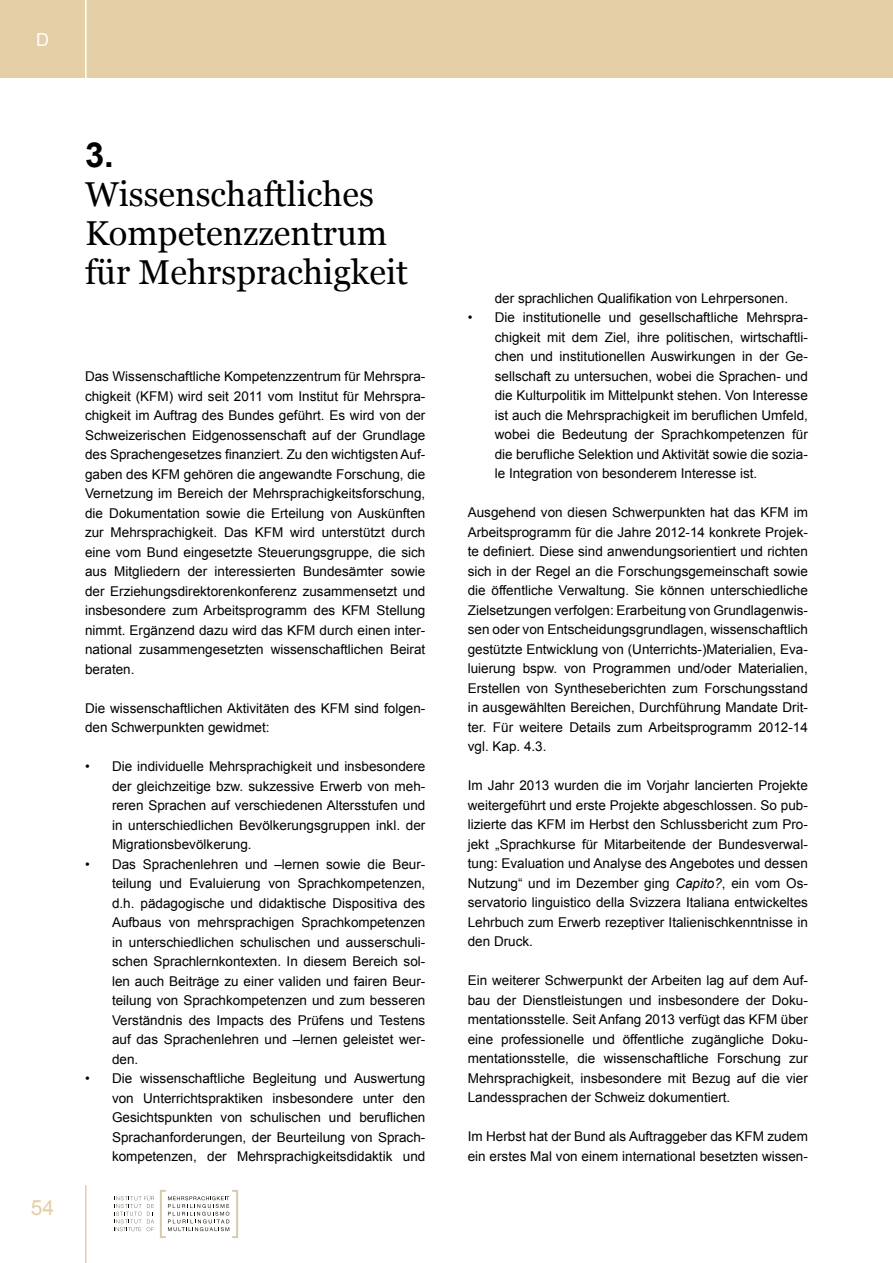
<style>
.page{position:relative;width:893px;height:1263px;background:#fff}
.page>*{position:absolute;margin:0;border:0;box-sizing:border-box;transform-origin:0 0}
.t1{font:34.5px/39px "Georgia";color:#000}
.t2{font:700 34.5px "Arial";color:#000}
.t3{font:21px "Arial";color:#e4cfa6}
.t4{font:18px "Arial";color:#fff}
.t5{font:13.5px/19.5px "Arial";color:#000;text-align:justify}
.s1{font-style:italic}
</style>
<div class="page">
<div style="left:0;top:0;width:893px;height:78px;background:#e4cfa6"></div>
<hr style="left:85px;top:0;width:2px;height:78px;background:#fff">
<hr style="left:85px;top:1185px;width:2px;height:78px;background:#e4cfa6">
<svg style="left:114px;top:1195px;width:40px;height:36px"></svg>
<svg style="left:160px;top:1190px;width:78px;height:48px"></svg>
<h3 class="t4" style="left:36px;top:27px;width:14px">D</h3>
<h1 class="t2" style="left:85px;top:131px;width:30px">3.</h1>
<h1 class="t1" style="left:85px;top:173px;width:325px">Wissenschaftliches<br>Kompetenzzentrum für Mehrsprachigkeit</h1>
<h2 class="t3" style="left:31px;top:1194px;width:25px">54</h2>
<p class="t5" style="left:85px;top:367px;width:342px">Das Wissenschaftliche Kompetenzzentrum für Mehrspra&shy;chigkeit (KFM) wird seit 2011 vom Institut für Mehrspra&shy;chigkeit im Auftrag des Bundes geführt. Es wird von der Schweizerischen Eidgenossenschaft auf der Grundlage des Sprachengesetzes finanziert. Zu den wichtigsten Auf&shy;gaben des KFM gehören die angewandte Forschung, die Vernetzung im Bereich der Mehrsprachigkeitsforschung, die Dokumentation sowie die Erteilung von Auskünften zur Mehrsprachigkeit. Das KFM wird unterstützt durch eine vom Bund eingesetzte Steuerungsgruppe, die sich aus Mitgliedern der interessierten Bundesämter sowie der Erziehungsdirektorenkonferenz zusammensetzt und insbesondere zum Arbeitsprogramm des KFM Stellung nimmt. Ergänzend dazu wird das KFM durch einen inter&shy;national zusammengesetzten wissenschaftlichen Beirat beraten.</p>
<p class="t5" style="left:85px;top:698px;width:342px">Die wissenschaftlichen Aktivitäten des KFM sind folgen&shy;den Schwerpunkten gewidmet:</p>
<p class="t5" style="left:112px;top:757px;width:315px;text-indent:-27px">• Die individuelle Mehrsprachigkeit und insbesondere der gleichzeitige bzw. sukzessive Erwerb von meh&shy;reren Sprachen auf verschiedenen Altersstufen und in unterschiedlichen Bevölkerungsgruppen inkl. der Migrationsbevölkerung.</p>
<p class="t5" style="left:112px;top:854px;width:315px;text-indent:-27px">• Das Sprachenlehren und –lernen sowie die Beur&shy;teilung und Evaluierung von Sprachkompetenzen, d.h. pädagogische und didaktische Dispositiva des Aufbaus von mehrsprachigen Sprachkompetenzen in unterschiedlichen schulischen und ausserschuli&shy;schen Sprachlernkontexten. In diesem Bereich sol&shy;len auch Beiträge zu einer validen und fairen Beur&shy;teilung von Sprachkompetenzen und zum besseren Verständnis des Impacts des Prüfens und Testens auf das Sprachenlehren und –lernen geleistet wer&shy;den.</p>
<p class="t5" style="left:112px;top:1069px;width:315px;text-indent:-27px">• Die wissenschaftliche Begleitung und Auswertung von Unterrichtspraktiken insbesondere unter den Gesichtspunkten von schulischen und beruflichen Sprachanforderungen, der Beurteilung von Sprach&shy;kompetenzen, der Mehrsprachigkeitsdidaktik und</p>
<p class="t5" style="left:495px;top:288px;width:295px">der sprachlichen Qualifikation von Lehrpersonen.</p>
<p class="t5" style="left:495px;top:308px;width:315px;text-indent:-27px">• Die institutionelle und gesellschaftliche Mehrspra&shy;chigkeit mit dem Ziel, ihre politischen, wirtschaftli&shy;chen und institutionellen Auswirkungen in der Ge&shy;sellschaft zu untersuchen, wobei die Sprachen- und die Kulturpolitik im Mittelpunkt stehen. Von Interesse ist auch die Mehrsprachigkeit im beruflichen Umfeld, wobei die Bedeutung der Sprachkompetenzen für die berufliche Selektion und Aktivität sowie die sozia&shy;le Integration von besonderem Interesse ist.</p>
<p class="t5" style="left:468px;top:503px;width:342px">Ausgehend von diesen Schwerpunkten hat das KFM im Arbeitsprogramm für die Jahre 2012-14 konkrete Projek&shy;te definiert. Diese sind anwendungsorientiert und richten sich in der Regel an die Forschungsgemeinschaft sowie die öffentliche Verwaltung. Sie können unterschiedliche Zielsetzungen verfolgen: Erarbeitung von Grundlagenwis&shy;sen oder von Entscheidungsgrundlagen, wissenschaftlich gestützte Entwicklung von (Unterrichts-)Materialien, Eva&shy;luierung bspw. von Programmen und/oder Materialien, Erstellen von Syntheseberichten zum Forschungsstand in ausgewählten Bereichen, Durchführung Mandate Drit&shy;ter. Für weitere Details zum Arbeitsprogramm 2012-14 vgl. Kap. 4.3.</p>
<p class="t5" style="left:468px;top:776px;width:342px">Im Jahr 2013 wurden die im Vorjahr lancierten Projekte weitergeführt und erste Projekte abgeschlossen. So pub&shy;lizierte das KFM im Herbst den Schlussbericht zum Pro&shy;jekt „Sprachkurse für Mitarbeitende der Bundesverwal&shy;tung: Evaluation und Analyse des Angebotes und dessen Nutzung“ und im Dezember ging <span class="s1">Capito?</span>, ein vom Os&shy;servatorio linguistico della Svizzera Italiana entwickeltes Lehrbuch zum Erwerb rezeptiver Italienischkenntnisse in den Druck.</p>
<p class="t5" style="left:468px;top:971px;width:342px">Ein weiterer Schwerpunkt der Arbeiten lag auf dem Auf&shy;bau der Dienstleistungen und insbesondere der Doku&shy;mentationsstelle. Seit Anfang 2013 verfügt das KFM über eine professionelle und öffentliche zugängliche Doku&shy;mentationsstelle, die wissenschaftliche Forschung zur Mehrsprachigkeit, insbesondere mit Bezug auf die vier Landessprachen der Schweiz dokumentiert.</p>
<p class="t5" style="left:468px;top:1127px;width:342px">Im Herbst hat der Bund als Auftraggeber das KFM zudem ein erstes Mal von einem international besetzten wissen-</p>
</div>
